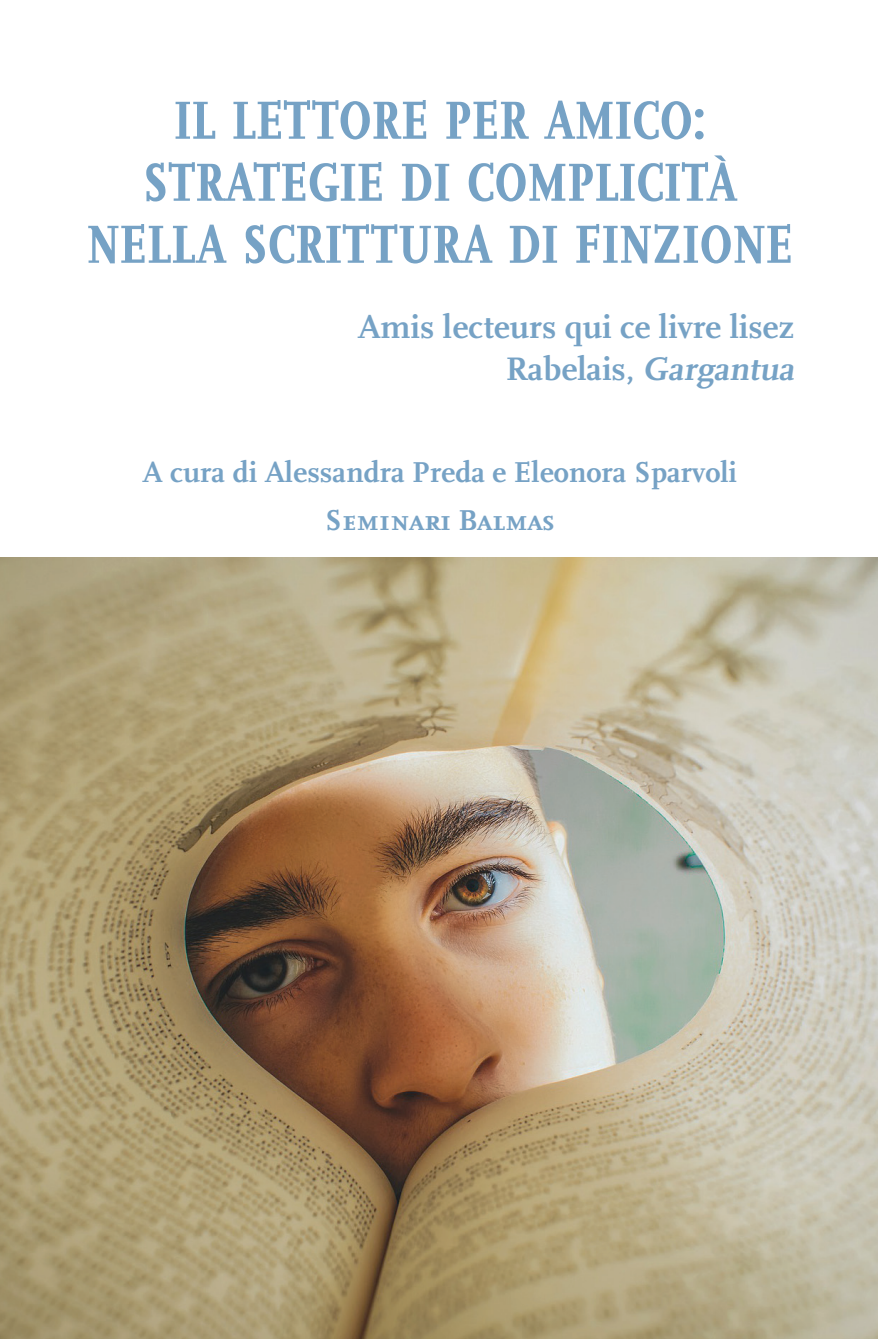
<style>
.page{position:relative;width:878px;height:1339px;background:#fff}
.page>*{position:absolute;margin:0;border:0;box-sizing:border-box;transform-origin:0 0}
.t1{font:700 condensed 56px/62px "Scala Offc Pro";color:#76a2c5;text-align:center}
.t2{font:700 34px/42px "Scala Pro";color:#76a2c5;text-align:right}
.t3{font:700 30px/48px "Scala Pro";color:#76a2c5;text-align:center}
.s1{font-size:64px}
</style>
<div class="page">
<img style="left:0;top:558px;width:878px;height:781px">
<p class="t1" style="left:87px;top:90px;width:707px">IL LETTORE PER AMICO<span class="s1">:<br></span>STRATEGIE DI COMPLICITÀ<br>NELLA SCRITTURA DI FINZIONE</p>
<p class="t2" style="left:357px;top:306px;width:444px">Amis lecteurs qui ce livre lisez<br>Rabelais, Gargantua</p>
<p class="t3" style="left:142px;top:448px;width:596px">A cura di Alessandra Preda e Eleonora Sparvoli<br>Seminari Balmas</p>
</div>
